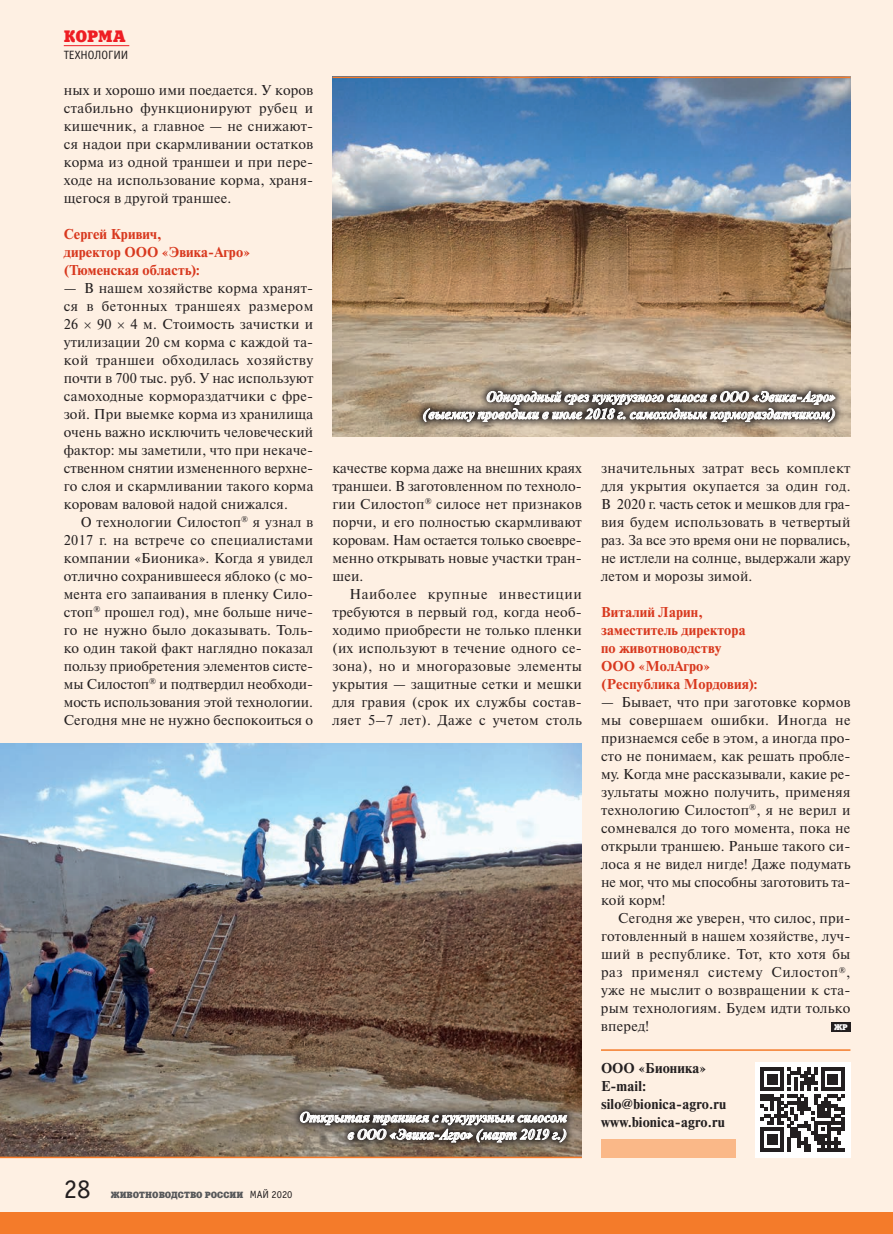
<style>
.page{position:relative;width:893px;height:1234px;background:#fff}
.page>*{position:absolute;margin:0;border:0;box-sizing:border-box;transform-origin:0 0}
.t1{font:27px "Officina Sans C";color:#231f20}
.t2{font:16.5px "Xenia C";color:#ee1d23}
.t3{font:14.25px/18px "Newton C";letter-spacing:.01em;color:#231f20;text-align:justify}
.t4{font:italic 700 14.25px/17.2px "Newton C";color:#fff;text-align:right}
.t5{font:700 14.25px/18px "Newton C";letter-spacing:.01em;color:#d8381e}
.t6{font:700 14.25px/18px "Newton C";letter-spacing:.01em;color:#231f20}
.t7{font:12px "Officina Sans C";color:#231f20}
.t8{font:9px "Xenia C";color:#57585a}
.t9{font:8.25px "Xenia C";color:#fff}
.s1{font-family:"Officina Sans C";font-size:10.5px;color:#231f20}
</style>
<div class="page">
<div style="left:0;top:0;width:893px;height:1233px;background:#fef0e3"></div>
<hr style="left:64px;top:45px;width:65px;height:1px;background:#ee1d23">
<div style="left:831px;top:1021px;width:19px;height:10px;background:#231f20"></div>
<div style="left:0;top:1212px;width:893px;height:21px;background:#f47b2a"></div>
<img style="left:0;top:743px;width:582px;height:413px">
<hr style="left:0;top:1156px;width:582px;height:1px;background:#f47b2a">
<hr style="left:601px;top:1049px;width:249px;height:1px;background:#f47b2a">
<div style="left:601px;top:1139px;width:134px;height:18px;background:#fab888"></div>
<img style="left:332px;top:78px;width:518px;height:359px">
<hr style="left:332px;top:77px;width:518px;height:1px;background:#f47b2a">
<svg style="left:414px;top:382px;width:430px;height:48px;background:#b4a28c"></svg>
<svg style="left:423px;top:391px;width:412px;height:31px;background:#968f88"></svg>
<svg style="left:291px;top:1102px;width:285px;height:48px;background:#887c6c"></svg>
<svg style="left:300px;top:1110px;width:267px;height:34px;background:#847e79"></svg>
<div style="left:755px;top:1061px;width:95px;height:96px;background:#fff"></div>
<svg style="left:761px;top:1067px;width:83px;height:83px"></svg>
<p class="t2" style="left:64px;top:26px;width:63px">КОРМА</p>
<p class="t7" style="left:64px;top:48px;width:66px">ТЕХНОЛОГИИ</p>
<p class="t3" style="left:64px;top:81px;width:251px">ных и хорошо ими поедается. У коров стабильно функционируют рубец и кишечник, а главное — не снижают&shy;ся надои при скармливании остатков корма из одной траншеи и при пере&shy;ходе на использование корма, храня&shy;щегося в другой траншее.</p>
<p class="t5" style="left:64px;top:225px;width:188px">Сергей Кривич,<br>директор ООО «Эвика-Агро» (Тюменская область):</p>
<p class="t3" style="left:64px;top:279px;width:251px">— В нашем хозяйстве корма хранят&shy;ся в бетонных траншеях размером 26</p>
<p class="t3" style="left:64px;top:315px;width:251px;text-indent:67px">4 м. Стоимость зачистки и утилизации 20 см корма с каждой та&shy;кой траншеи обходилась хозяйству почти в 700 тыс. руб. У нас используют самоходные кормораздатчики с фре&shy;зой. При выемке корма из хранилища очень важно исключить человеческий фактор: мы заметили, что при некаче&shy;ственном снятии измененного верхне&shy;го слоя и скармливании такого корма коровам валовой надой снижался.</p>
<p class="t3" style="left:64px;top:513px;width:251px;text-indent:17px">О технологии Силостоп<sup>®</sup> я узнал в 2017 г. на встрече со специалистами компании «Бионика». Когда я увидел отлично сохранившееся яблоко (с мо&shy;мента его запаивания в пленку Сило&shy;стоп<sup>®</sup> прошел год), мне больше ниче&shy;го не нужно было доказывать. Толь&shy;ко один такой факт наглядно показал пользу приобретения элементов систе&shy;мы Силостоп<sup>®</sup> и подтвердил необходи&shy;мость использования этой технологии.<br>Сегодня мне не нужно беспокоиться о</p>
<p class="t3" style="left:97px;top:315px;width:16px">90</p>
<p class="t4" style="left:423px;top:388px;width:414px">Однородный срез кукурузного силоса в ООО «Эвика-Агро»<br>(выемку проводили в июле 2018 г. самоходным кормораздатчиком)</p>
<p class="t3" style="left:332px;top:459px;width:251px">качестве корма даже на внешних краях траншеи. В заготовленном по техноло&shy;гии Силостоп<sup>®</sup> силосе нет признаков порчи, и его полностью скармливают коровам. Нам остается только своевре&shy;менно открывать новые участки тран&shy;шеи.</p>
<p class="t3" style="left:332px;top:585px;width:251px;text-indent:17px">Наиболее крупные инвестиции требуются в первый год, когда необ&shy;ходимо приобрести не только пленки (их используют в течение одного се&shy;зона), но и многоразовые элементы укрытия — защитные сетки и мешки для гравия (срок их службы состав&shy;ляет 5–7 лет). Даже с учетом столь</p>
<p class="t3" style="left:601px;top:459px;width:251px">значительных затрат весь комплект для укрытия окупается за один год.<br>В 2020 г. часть сеток и мешков для гра&shy;вия будем использовать в четвертый раз. За все это время они не порвались, не истлели на солнце, выдержали жару летом и морозы зимой.</p>
<p class="t5" style="left:601px;top:603px;width:158px">Виталий Ларин, заместитель директора по животноводству<br>ООО «МолАгро» (Республика Мордовия):</p>
<p class="t3" style="left:601px;top:693px;width:251px">— Бывает, что при заготовке кормов мы совершаем ошибки. Иногда не признаемся себе в этом, а иногда про&shy;сто не понимаем, как решать пробле&shy;му. Когда мне рассказывали, какие ре&shy;зультаты можно получить, применяя технологию Силостоп<sup>®</sup>, я не верил и сомневался до того момента, пока не открыли траншею. Раньше такого си&shy;лоса я не видел нигде! Даже подумать не мог, что мы способны заготовить та&shy;кой корм!</p>
<p class="t3" style="left:601px;top:909px;width:251px;text-indent:17px">Сегодня же уверен, что силос, при&shy;готовленный в нашем хозяйстве, луч&shy;ший в республике. Тот, кто хотя бы раз применял систему Силостоп<sup>®</sup>, уже не мыслит о возвращении к ста&shy;рым технологиям. Будем идти только вперед!</p>
<p class="t9" style="left:834px;top:1021px;width:15px">ЖР</p>
<h1 class="t1" style="left:64px;top:1174px;width:28px">28</h1>
<p class="t4" style="left:300px;top:1108px;width:268px">Открытая траншея с кукурузным силосом в ООО «Эвика-Агро» (март 2019 г.)</p>
<p class="t8" style="left:111px;top:1188px;width:183px">ЖИВОТНОВОДСТВО РОССИИ <span class="s1">МАЙ 2020</span></p>
<p class="t6" style="left:601px;top:1059px;width:127px">ООО «Бионика»<br>E-mail: silo@bionica-agro.ru www.bionica-agro.ru</p>
</div>
